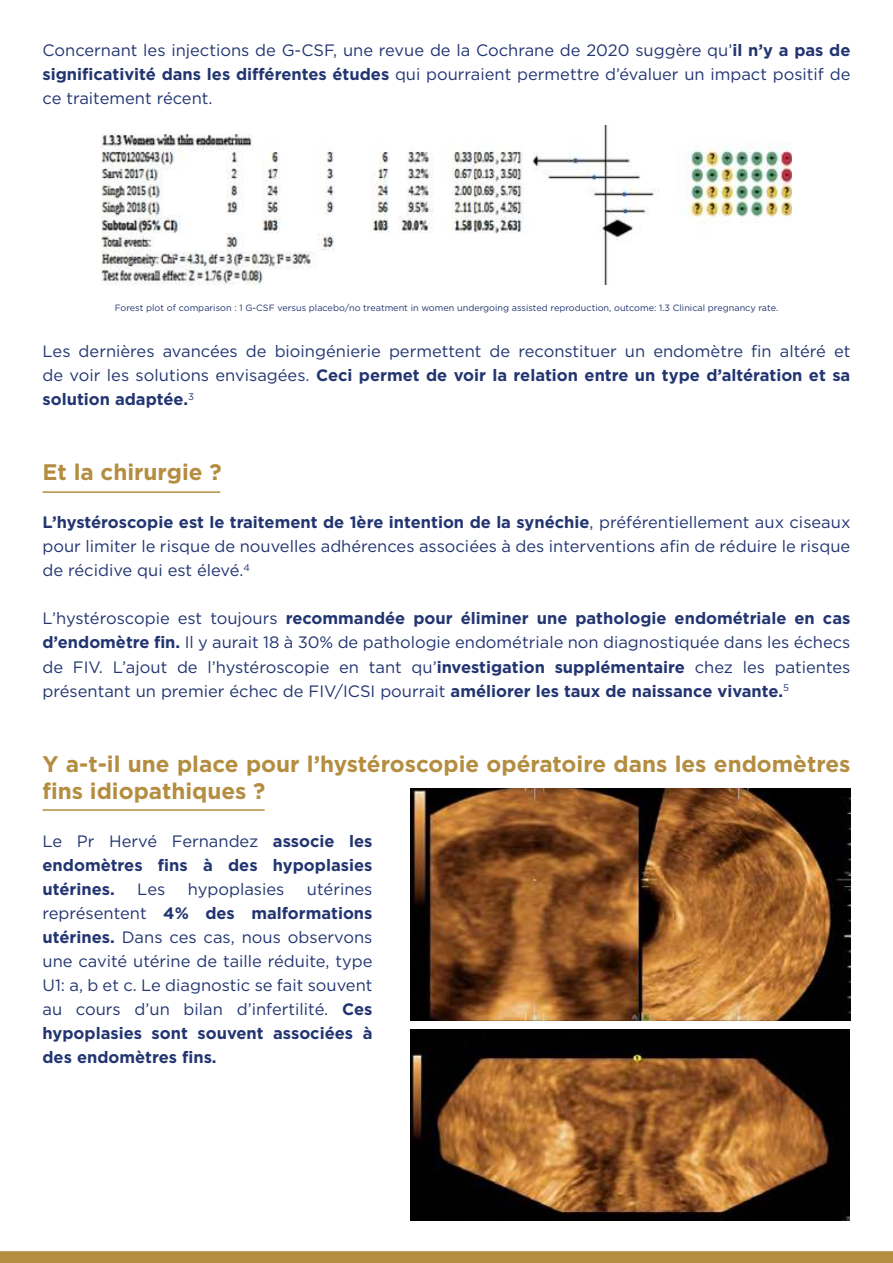
<style>
.page{position:relative;width:893px;height:1263px;background:#fff}
.page>*{position:absolute;margin:0;border:0;box-sizing:border-box;transform-origin:0 0}
.t1{font:700 22.5px/27px "Gotham";color:#b48d40}
.t2{font:16.5px/24px "Gotham";color:#223571;text-align:justify}
.t3{font:700 16.5px/24px "Gotham";color:#223571;text-align:justify}
.t4{font:9.15px "Gotham";color:#223571}
.s1{font-weight:700}
.s2{font-weight:400}
</style>
<div class="page">
<svg style="left:0;top:1251px;width:893px;height:12px;background:#b58e43"></svg>
<img style="left:411px;top:788px;width:439px;height:233px">
<img style="left:411px;top:1029px;width:439px;height:191px">
<img style="left:101px;top:125px;width:691px;height:160px">
<hr style="left:43px;top:491px;width:177px;height:2px;background:#b48d40">
<hr style="left:43px;top:809px;width:222px;height:2px;background:#b48d40">
<p class="t2" style="left:43px;top:38px;width:809px">Concernant les injections de G-CSF, une revue de la Cochrane de 2020 suggère qu’<span class="s1">il n’y a pas de significativité dans les différentes études</span> qui pourraient permettre d’évaluer un impact positif de ce traitement récent.</p>
<p class="t4" style="left:115px;top:302px;width:665px">Forest plot of comparison : 1 G-CSF versus placebo/no treatment in women undergoing assisted reproduction, outcome: 1.3 Clinical pregnancy rate.</p>
<p class="t2" style="left:43px;top:339px;width:809px">Les dernières avancées de bioingénierie permettent de reconstituer un endomètre fin altéré et de voir les solutions envisagées. <span class="s1">Ceci permet de voir la relation entre un type d’altération et sa solution adaptée.</span><sup>3</sup></p>
<h1 class="t1" style="left:43px;top:459px;width:181px">Et la chirurgie ?</h1>
<p class="t2" style="left:43px;top:510px;width:809px"><span class="s1">L’hystéroscopie est le traitement de 1ère intention de la synéchie</span>, préférentiellement aux ciseaux pour limiter le risque de nouvelles adhérences associées à des interventions afin de réduire le risque de récidive qui est élevé.<sup>4</sup></p>
<p class="t2" style="left:43px;top:606px;width:809px">L’hystéroscopie est toujours <span class="s1">recommandée pour éliminer une pathologie endométriale en cas d’endomètre fin.</span> Il y aurait 18 à 30% de pathologie endométriale non diagnostiquée dans les échecs de FIV. L’ajout de l’hystéroscopie en tant qu’<span class="s1">investigation supplémentaire</span> chez les patientes présentant un premier échec de FIV/ICSI pourrait <span class="s1">améliorer les taux de naissance vivante.</span><sup>5</sup></p>
<h1 class="t1" style="left:43px;top:750px;width:809px">Y a-t-il une place pour l’hystéroscopie opératoire dans les endomètres fins idiopathiques ?</h1>
<p class="t3" style="left:43px;top:829px;width:331px"><span class="s2">Le Pr Hervé Fernandez</span> associe les endomètres fins à des hypoplasies utérines.</p>
<p class="t2" style="left:43px;top:877px;width:331px;text-indent:264px">utérines représentent <span class="s1">4% des malformations utérines.</span> Dans ces cas, nous observons une cavité utérine de taille réduite, type U1: a, b et c. Le diagnostic se fait souvent au cours d’un bilan d’infertilité. <span class="s1">Ces hypoplasies sont souvent associées à des endomètres fins.</span></p>
<p class="t2" style="left:137px;top:877px;width:30px">Les</p>
<p class="t2" style="left:188px;top:877px;width:98px">hypoplasies</p>
</div>
